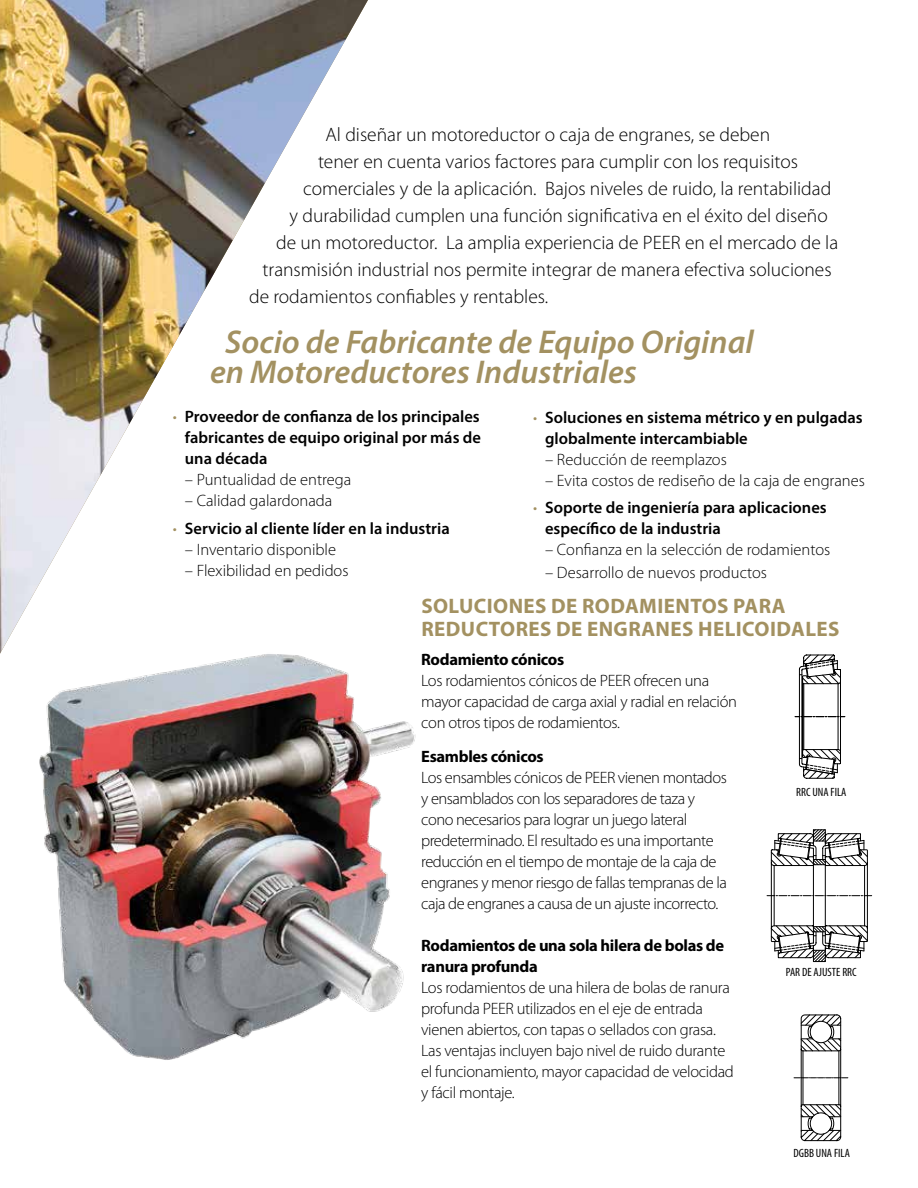
<style>
.page{position:relative;width:918px;height:1188px;background:#fff}
.page>*{position:absolute;margin:0;border:0;box-sizing:border-box;transform-origin:0 0}
.t1{font:italic 600 33px/30px "Myriad Pro";color:#a39161}
.t2{font:700 21px/22.5px "Myriad Pro";letter-spacing:.02em;color:#a39161}
.t3{font:300 19.5px "Myriad Pro";color:#000}
.t4{font:300 16.5px/21px "Myriad Pro";letter-spacing:-.02em;color:#000}
.t5{font:600 16.5px/21px "Myriad Pro";color:#000}
.t6{font:300 16.5px "Myriad Pro";color:#000}
.t7{font:700 16.5px/21px "Myriad Pro";letter-spacing:-.02em;color:#000}
.t8{font:condensed 12px "Myriad Pro";color:#000}
.s1{font-weight:300;color:#a39161}
</style>
<div class="page">
<img style="left:39px;top:654px;width:377px;height:406px">
<img style="left:0;top:0;width:368px;height:654px">
<svg style="left:794px;top:654px;width:52px;height:125px"></svg>
<svg style="left:766px;top:829px;width:107px;height:134px"></svg>
<svg style="left:793px;top:1014px;width:56px;height:128px"></svg>
<p class="t3" style="left:326px;top:123px;width:446px">Al diseñar un motoreductor o caja de engranes, se deben</p>
<p class="t3" style="left:318px;top:150px;width:482px">tener en cuenta varios factores para cumplir con los requisitos</p>
<p class="t3" style="left:303px;top:177px;width:530px">comerciales y de la aplicación. Bajos niveles de ruido, la rentabilidad</p>
<p class="t3" style="left:290px;top:204px;width:540px">y durabilidad cumplen una función significativa en el éxito del diseño</p>
<p class="t3" style="left:276px;top:231px;width:564px">de un motoreductor. La amplia experiencia de PEER en el mercado de la</p>
<p class="t3" style="left:263px;top:258px;width:571px">transmisión industrial nos permite integrar de manera efectiva soluciones</p>
<p class="t3" style="left:249px;top:285px;width:301px">de rodamientos confiables y rentables.</p>
<h1 class="t1" style="left:210px;top:326px;width:545px;text-indent:15px">Socio de Fabricante de Equipo Original en Motoreductores Industriales</h1>
<p class="t5" style="left:185px;top:406px;width:298px;text-align:justify;text-indent:-12px"><span class="s1">•</span> Proveedor de confianza de los principales fabricantes de equipo original por más de una década</p>
<p class="t6" style="left:185px;top:470px;width:168px">– Puntualidad de entrega</p>
<p class="t6" style="left:185px;top:491px;width:149px">– Calidad galardonada</p>
<p class="t5" style="left:173px;top:518px;width:278px"><span class="s1">•</span> Servicio al cliente líder en la industria</p>
<p class="t6" style="left:185px;top:540px;width:153px">– Inventario disponible</p>
<p class="t6" style="left:185px;top:561px;width:165px">– Flexibilidad en pedidos</p>
<p class="t5" style="left:545px;top:406px;width:319px;text-indent:-12px"><span class="s1">•</span> Soluciones en sistema métrico y en pulgadas globalmente intercambiable</p>
<p class="t6" style="left:545px;top:449px;width:183px">– Reducción de reemplazos</p>
<p class="t6" style="left:545px;top:470px;width:321px">– Evita costos de rediseño de la caja de engranes</p>
<p class="t5" style="left:545px;top:497px;width:283px;text-indent:-12px"><span class="s1">•</span> Soporte de ingeniería para aplicaciones específico de la industria</p>
<p class="t6" style="left:545px;top:540px;width:287px">– Confianza en la selección de rodamientos</p>
<p class="t6" style="left:545px;top:562px;width:224px">– Desarrollo de nuevos productos</p>
<p class="t2" style="left:421px;top:594px;width:269px">SOLUCION ES DE RODAMIENTO</p>
<p class="t2" style="left:421px;top:594px;width:420px;text-indent:296px">S PARA<br>REDUCTORES DE ENGRANES HELICOIDALES</p>
<p class="t7" style="left:421px;top:648px;width:145px">Rodamiento cónicos</p>
<p class="t4" style="left:421px;top:670px;width:317px">Los rodamientos cónicos de PEER ofrecen una mayor capacidad de carga axial y radial en relación con otros tipos de rodamientos.</p>
<p class="t7" style="left:421px;top:746px;width:124px">Esambles cónicos</p>
<p class="t4" style="left:421px;top:767px;width:307px">Los ensambles cónicos de PEER vienen montados y ensamblados con los separadores de taza y cono necesarios para lograr un juego lateral predeterminado. El resultado es una importante reducción en el tiempo de montaje de la caja de engranes y menor riesgo de fallas tempranas de la caja de engranes a causa de un ajuste incorrecto.</p>
<p class="t7" style="left:421px;top:934px;width:305px">Rodamientos de una sola hilera de bolas de ranura profunda</p>
<p class="t4" style="left:421px;top:977px;width:314px">Los rodamientos de una hilera de bolas de ranura profunda PEER utilizados en el eje de entrada vienen abiertos, con tapas o sellados con grasa.<br>Las ventajas incluyen bajo nivel de ruido durante el funcionamiento, mayor capacidad de velocidad y fácil montaje.</p>
<p class="t8" style="left:796px;top:785px;width:52px">RRC UNA FILA</p>
<p class="t8" style="left:786px;top:965px;width:72px">PAR DE AJUSTE RRC</p>
<p class="t8" style="left:793px;top:1146px;width:58px">DGBB UNA FILA</p>
</div>
